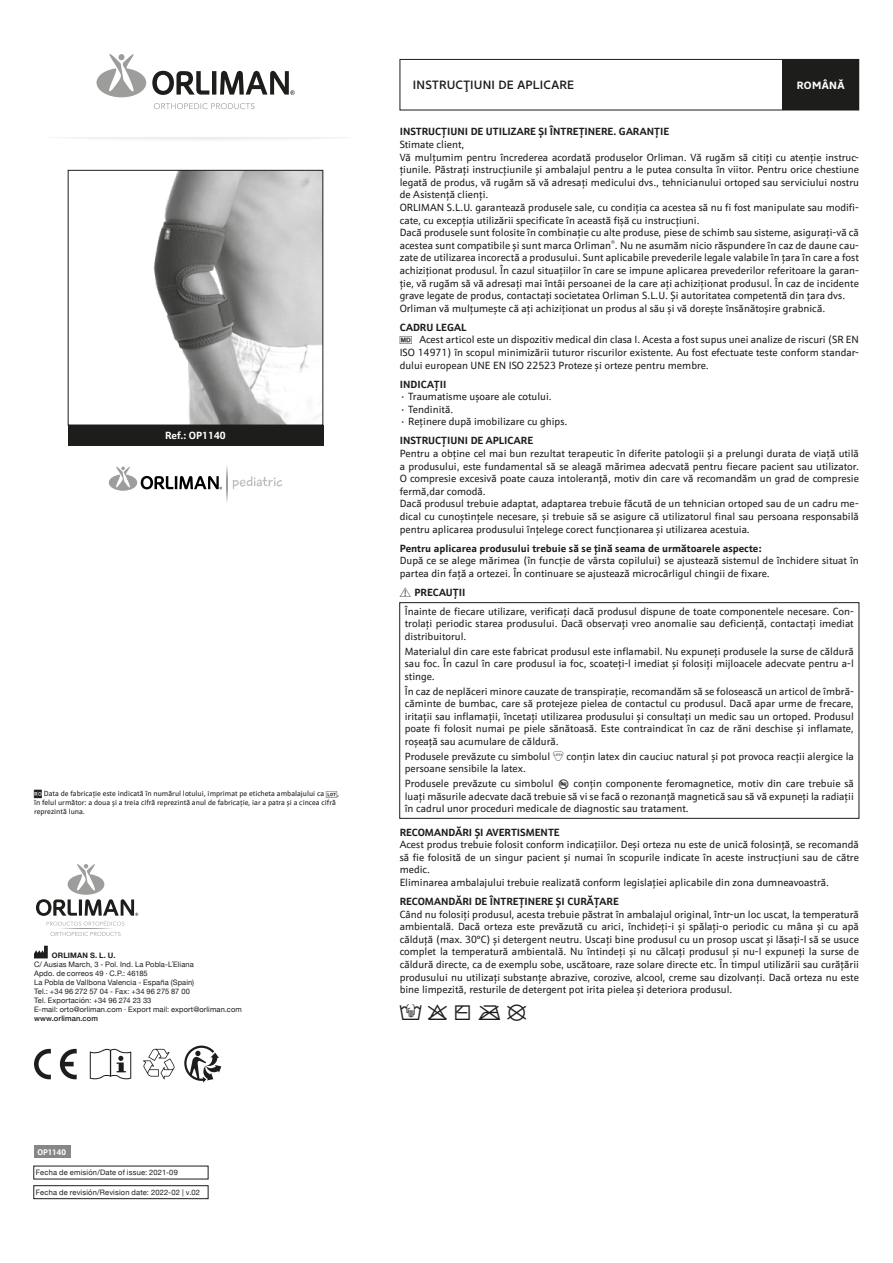
<style>
.page{position:relative;width:893px;height:1263px;background:#fff}
.page>*{position:absolute;margin:0;border:0;box-sizing:border-box;transform-origin:0 0}
.t1{font:500 12px "Core Sans NR";letter-spacing:.015em;color:#1d1d1b}
.t2{font:10.5px/12.6px "Schnebel Sans ME";color:#1d1d1b}
.t3{font:700 10.5px "Schnebel Sans ME";color:#1d1d1b}
.t4{font:700 10.5px "Schnebel Sans ME";color:#fff}
.t5{font:700 10.5px "Core Sans NR";letter-spacing:.03em;color:#fff}
.t6{font:700 8.25px "Schnebel Sans ME";letter-spacing:-.01em;color:#fff}
.t7{font:7.5px/9px "Helvetica Neue";letter-spacing:.015em;color:#1d1d1b}
.t8{font:7.5px/9px "Schnebel Sans ME";color:#1d1d1b}
.t9{font:500 7.5px "Helvetica Neue";letter-spacing:.015em;color:#1d1d1b}
.t10{font:700 7.5px "Helvetica Neue";letter-spacing:.015em;color:#1d1d1b}
.s1{font-weight:700}
.s2{font-family:"Meta Pro"}
</style>
<div class="page">
<svg style="left:60px;top:137px;width:291px;height:3px"></svg>
<svg style="left:154px;top:103px;width:101px;height:6px"></svg>
<svg style="left:96px;top:54px;width:50px;height:43px"></svg>
<svg style="left:152px;top:71px;width:143px;height:24px"></svg>
<svg style="left:34px;top:946px;width:14px;height:12px"></svg>
<svg style="left:36px;top:864px;width:102px;height:62px"></svg>
<svg style="left:51px;top:932px;width:70px;height:4px"></svg>
<svg style="left:61px;top:928px;width:51px;height:1px"></svg>
<div style="left:34px;top:1145px;width:36px;height:13px;background:#878787"></div>
<div style="left:34px;top:1185px;width:174px;height:14px;border:1px solid #1d1d1b"></div>
<img style="left:153px;top:172px;width:168px;height:251px">
<div style="left:68px;top:425px;width:255px;height:20px;background:#1d1d1b"></div>
<svg style="left:227px;top:466px;width:1px;height:36px"></svg>
<svg style="left:109px;top:466px;width:113px;height:25px"></svg>
<svg style="left:233px;top:476px;width:49px;height:13px"></svg>
<div style="left:400px;top:59px;width:459px;height:51px;border:1px solid #1d1d1b"></div>
<div style="left:782px;top:59px;width:77px;height:51px;background:#1d1d1b"></div>
<div style="left:399px;top:602px;width:460px;height:216px;border:1px solid #1d1d1b"></div>
<svg style="left:34px;top:1049px;width:43px;height:30px"></svg>
<svg style="left:143px;top:1049px;width:32px;height:30px"></svg>
<svg style="left:184px;top:1045px;width:37px;height:37px"></svg>
<svg style="left:90px;top:1048px;width:41px;height:31px"></svg>
<p class="t4" style="left:165px;top:427px;width:62px">Ref.: OP1140</p>
<p class="t8" style="left:44px;top:789px;width:282px">Data de fabricație este indicată în numărul lotului, imprimat pe eticheta ambalajului ca</p>
<p class="t8" style="left:337px;top:789px;width:4px">,</p>
<p class="t8" style="left:34px;top:798px;width:303px">în felul următor: a doua și a treia cifră reprezintă anul de fabricație, iar a patra și a cincea cifră reprezintă luna.</p>
<p class="t10" style="left:52px;top:950px;width:65px">ORLIMAN S. L. U.</p>
<p class="t7" style="left:34px;top:961px;width:209px">C/ Ausias March, 3 - Pol. Ind. La Pobla-L´Eliana<br>Apdo. de correos 49 · C.P.: 46185<br>La Pobla de Vallbona Valencia - España (Spain)<br>Tel.: +34 96 272 57 04 - Fax: +34 96 275 87 00<br>Tel. Exportación: +34 96 274 23 33<br>E-mail: orto@orliman.com · Export mail: export@orliman.com</p>
<p class="t9" style="left:34px;top:1013px;width:65px">www.orliman.com</p>
<p class="t6" style="left:37px;top:1145px;width:30px">OP1140</p>
<p class="t7" style="left:36px;top:1168px;width:144px">Fecha de emisión/Date of issue: 2021-09</p>
<p class="t7" style="left:36px;top:1188px;width:166px">Fecha de revisión/Revision date: 2022-02 | v.02</p>
<p class="t1" style="left:413px;top:77px;width:163px">INSTRUCŢIUNI DE APLICARE</p>
<p class="t5" style="left:797px;top:78px;width:49px">ROMÂNĂ</p>
<p class="t3" style="left:400px;top:123px;width:271px">INSTRUCȚIUNI DE UTILIZARE ȘI ÎNTREŢINERE. GARANȚIE</p>
<p class="t2" style="left:400px;top:138px;width:461px">Stimate client,<br>Vă mulțumim pentru încrederea acordată produselor Orliman. Vă rugăm să citiți cu atenție instruc&shy;țiunile. Păstrați instrucțiunile și ambalajul pentru a le putea consulta în viitor. Pentru orice chestiune legată de produs, vă rugăm să vă adresați medicului dvs., tehnicianului ortoped sau serviciului nostru de Asistență clienți.<br>ORLIMAN S.L.U. garantează produsele sale, cu condiția ca acestea să nu fi fost manipulate sau modifi&shy;cate, cu excepția utilizării specificate în această fișă cu instrucțiuni.<br>Dacă produsele sunt folosite în combinație cu alte produse, piese de schimb sau sisteme, asigurați-vă că acestea sunt compatibile și sunt marca Orliman<sup>®</sup>. Nu ne asumăm nicio răspundere în caz de daune cau&shy;zate de utilizarea incorectă a produsului. Sunt aplicabile prevederile legale valabile în țara în care a fost achiziționat produsul. În cazul situațiilor în care se impune aplicarea prevederilor referitoare la garan&shy;ție, vă rugăm să vă adresați mai întâi persoanei de la care ați achiziționat produsul. În caz de incidente grave legate de produs, contactați societatea Orliman S.L.U. Și autoritatea competentă din țara dvs.<br>Orliman vă mulțumește că ați achiziționat un produs al său și vă dorește însănătoșire grabnică.</p>
<p class="t3" style="left:400px;top:318px;width:68px">CADRU LEGAL</p>
<p class="t2" style="left:400px;top:333px;width:461px;text-align:justify;text-indent:20px">Acest articol este un dispozitiv medical din clasa I. Acesta a fost supus unei analize de riscuri (SR EN ISO 14971) în scopul minimizării tuturor riscurilor existente. Au fost efectuate teste conform standar&shy;dului european UNE EN ISO 22523 Proteze și orteze pentru membre.</p>
<p class="t2" style="left:400px;top:378px;width:169px"><span class="s1">INDICAȚII<br></span><span class="s2">⋅</span> Traumatisme ușoare ale cotului.<br><span class="s2">⋅</span> Tendinită.<br><span class="s2">⋅</span> Reținere după imobilizare cu ghips.</p>
<p class="t3" style="left:400px;top:432px;width:135px">INSTRUCȚIUNI DE APLICARE</p>
<p class="t2" style="left:400px;top:447px;width:461px">Pentru a obține cel mai bun rezultat terapeutic în diferite patologii și a prelungi durata de viață utilă a produsului, este fundamental să se aleagă mărimea adecvată pentru fiecare pacient sau utilizator.<br>O compresie excesivă poate cauza intoleranță, motiv din care vă recomandăm un grad de compresie fermă,dar comodă.<br>Dacă produsul trebuie adaptat, adaptarea trebuie făcută de un tehnician ortoped sau de un cadru me&shy;dical cu cunoştinţele necesare, și trebuie să se asigure că utilizatorul final sau persoana responsabilă pentru aplicarea produsului înțelege corect funcționarea și utilizarea acestuia.</p>
<p class="t3" style="left:400px;top:539px;width:364px">Pentru aplicarea produsului trebuie să se țină seama de următoarele aspecte:</p>
<p class="t2" style="left:400px;top:554px;width:461px">După ce se alege mărimea (în funcție de vârsta copilului) se ajustează sistemul de închidere situat în partea din față a ortezei. În continuare se ajustează microcârligul chingii de fixare.</p>
<p class="t3" style="left:415px;top:583px;width:52px">PRECAUȚII</p>
<p class="t2" style="left:405px;top:605px;width:451px;text-align:justify">Înainte de fiecare utilizare, verificați dacă produsul dispune de toate componentele necesare. Con&shy;trolați periodic starea produsului. Dacă observați vreo anomalie sau deficiență, contactați imediat distribuitorul.</p>
<p class="t2" style="left:405px;top:645px;width:451px;text-align:justify">Materialul din care este fabricat produsul este inflamabil. Nu expuneți produsele la surse de căldură sau foc. În cazul în care produsul ia foc, scoateți-l imediat și folosiți mijloacele adecvate pentru a-l stinge.</p>
<p class="t2" style="left:405px;top:684px;width:451px;text-align:justify">În caz de neplăceri minore cauzate de transpirație, recomandăm să se folosească un articol de îmbră&shy;căminte de bumbac, care să protejeze pielea de contactul cu produsul. Dacă apar urme de frecare, iritații sau inflamații, încetați utilizarea produsului și consultați un medic sau un ortoped. Produsul poate fi folosit numai pe piele sănătoasă. Este contraindicat în caz de răni deschise și inflamate, roșeață sau acumulare de căldură.</p>
<p class="t2" style="left:405px;top:750px;width:451px">Produsele prevăzute cu simbolul ● conțin latex din cauciuc natural și pot provoca reacții alergice la persoane sensibile la latex.</p>
<p class="t2" style="left:405px;top:777px;width:451px;text-align:justify">Produsele prevăzute cu simbolul □ conțin componente feromagnetice, motiv din care trebuie să luați măsurile adecvate dacă trebuie să vi se facă o rezonanță magnetică sau să vă expuneți la radiații în cadrul unor proceduri medicale de diagnostic sau tratament.</p>
<p class="t3" style="left:400px;top:823px;width:161px">RECOMANDĂRI ȘI AVERTISMENTE</p>
<p class="t2" style="left:400px;top:838px;width:461px">Acest produs trebuie folosit conform indicațiilor. Deși orteza nu este de unică folosință, se recomandă să fie folosită de un singur pacient și numai în scopurile indicate în aceste instrucțiuni sau de către medic.<br>Eliminarea ambalajului trebuie realizată conform legislației aplicabile din zona dumneavoastră.</p>
<p class="t3" style="left:400px;top:892px;width:221px">RECOMANDĂRI DE ÎNTREŢINERE ȘI CURĂȚARE</p>
<p class="t2" style="left:400px;top:907px;width:461px;text-align:justify">Când nu folosiți produsul, acesta trebuie păstrat în ambalajul original, într-un loc uscat, la temperatură ambientală. Dacă orteza este prevăzută cu arici, închideți-i și spălați-o periodic cu mâna și cu apă călduță (max. 30ºC) și detergent neutru. Uscați bine produsul cu un prosop uscat și lăsați-l să se usuce complet la temperatură ambientală. Nu întindeți și nu călcați produsul și nu-l expuneți la surse de căldură directe, ca de exemplu sobe, uscătoare, raze solare directe etc. În timpul utilizării sau curățării produsului nu utilizați substanțe abrazive, corozive, alcool, creme sau dizolvanți. Dacă orteza nu este bine limpezită, resturile de detergent pot irita pielea și deteriora produsul.</p>
</div>
